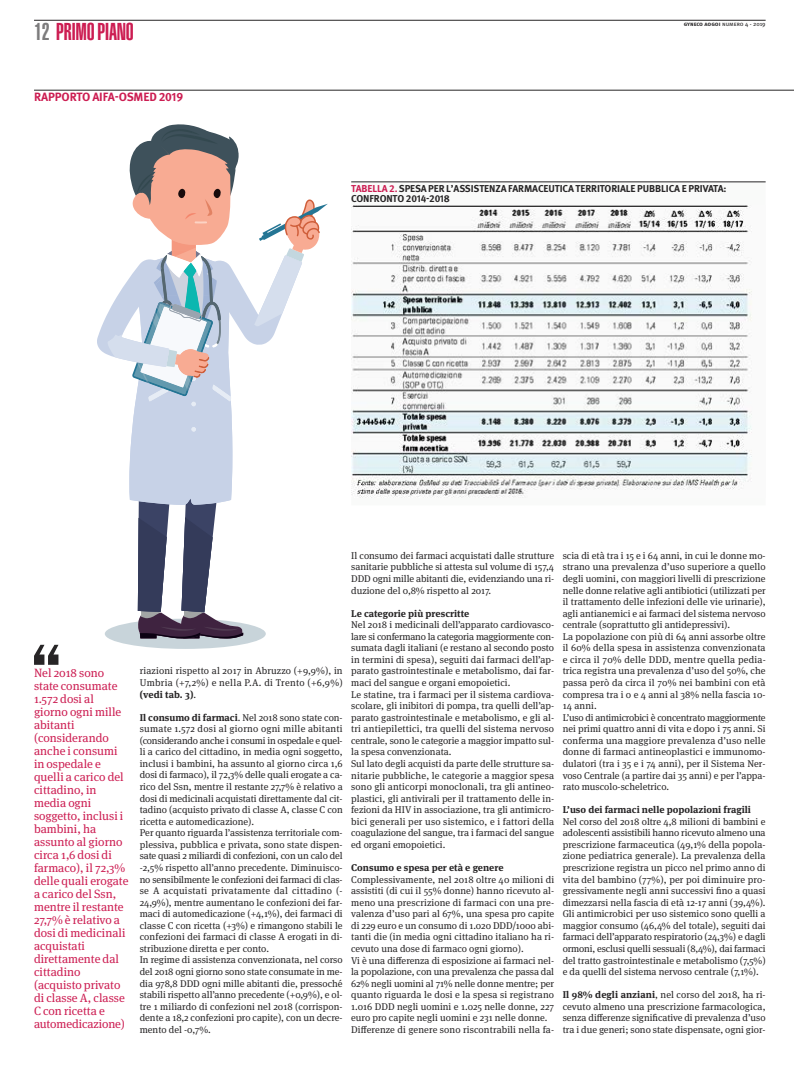
<style>
.page{position:relative;width:794px;height:1078px;background:#fff}
.page>*{position:absolute;margin:0;border:0;box-sizing:border-box;transform-origin:0 0}
.t1{font:900 extra-condensed 24px "Helvetica";letter-spacing:-.01em;color:#cc1d52}
.t2{font:12px/13px "Meta Serif OT";color:#cc1d52}
.t3{font:700 12px "Meta Pro";letter-spacing:-.01em;color:#cc1d52}
.t4{font:700 10px/10px "Meta Pro";letter-spacing:-.01em;color:#272526}
.t5{font:9.8px/11.6px "Meta Serif OT";color:#272526;text-align:justify}
.t6{font:700 9.8px "Meta Serif OT";color:#272526}
.t7{font:6px "Meta Pro";color:#272526}
.s1{color:#7d7c7d}
.s2{font-weight:700}
.s3{color:#cc1d52}
</style>
<div class="page">
<hr style="left:34px;top:20px;width:731px;height:1px;background:#272526">
<hr style="left:34px;top:90px;width:760px;height:1px;background:#272526">
<svg style="left:97px;top:124px;width:231px;height:524px"></svg>
<img style="left:351px;top:205px;width:401px;height:292px">
<hr style="left:351px;top:181px;width:414px;height:1px;background:#272526">
<svg style="left:34px;top:644px;width:24px;height:20px"></svg>
<p class="t1" style="left:34px;top:23px;width:101px"><span class="s1">12</span> PRIMO PIANO</p>
<p class="t7" style="left:684px;top:22px;width:83px"><span class="s2">gyneco aogoi</span> numero 4 - 2019</p>
<p class="t3" style="left:34px;top:92px;width:150px">RAPPORTO AIFA-OSMED 2019</p>
<p class="t4" style="left:351px;top:184px;width:377px"><span class="s3">TABELLA 2.</span>SPESA PER L’ASSISTENZA FARMACEUTICA TERRITORIALE PUBBLICA E PRIVATA:<br>CONFRONTO 2014-2018</p>
<p class="t2" style="left:34px;top:667px;width:96px">Nel 2018 sono state consumate<br>1.572 dosi al giorno ogni mille abitanti (considerando anche i consumi in ospedale e quelli a carico del cittadino, in media ogni soggetto, inclusi i bambini, ha assunto al giorno circa 1,6 dosi di farmaco), il 72,3% delle quali erogate a carico del Ssn, mentre il restante<br>27,7% è relativo a dosi di medicinali acquistati direttamente dal cittadino (acquisto privato di classe A, classe<br>C con ricetta e automedicazione)</p>
<p class="t5" style="left:140px;top:665px;width:204px">riazioni rispetto al 2017 in Abruzzo (+9,9%), in Umbria (+7,2%) e nella P.A. di Trento (+6,9%) <span class="s2">(vedi tab. 3)</span>.</p>
<p class="t5" style="left:140px;top:712px;width:204px"><span class="s2">Il consumo di farmaci</span>. Nel 2018 sono state con&shy;sumate 1.572 dosi al giorno ogni mille abitanti (considerando anche i consumi in ospedale e quel&shy;li a carico del cittadino, in media ogni soggetto, inclusi i bambini, ha assunto al giorno circa 1,6 dosi di farmaco), il 72,3% delle quali erogate a ca&shy;rico del Ssn, mentre il restante 27,7% è relativo a dosi di medicinali acquistati direttamente dal cit&shy;tadino (acquisto privato di classe A, classe C con ricetta e automedicazione).</p>
<p class="t5" style="left:140px;top:827px;width:204px">Per quanto riguarda l’assistenza territoriale com&shy;plessiva, pubblica e privata, sono state dispen&shy;sate quasi 2 miliardi di confezioni, con un calo del -2,5% rispetto all’anno precedente. Diminuisco&shy;no sensibilmente le confezioni dei farmaci di clas&shy;se A acquistati privatamente dal cittadino (- 24,9%), mentre aumentano le confezioni dei far&shy;maci di automedicazione (+4,1%), dei farmaci di classe C con ricetta (+3%) e rimangono stabili le confezioni dei farmaci di classe A erogati in di&shy;stribuzione diretta e per conto.</p>
<p class="t5" style="left:140px;top:954px;width:204px">In regime di assistenza convenzionata, nel corso del 2018 ogni giorno sono state consumate in me&shy;dia 978,8 DDD ogni mille abitanti die, pressoché stabili rispetto all’anno precedente (+0,9%), e ol&shy;tre 1 miliardo di confezioni nel 2018 (corrispon&shy;dente a 18,2 confezioni pro capite), con un decre&shy;mento del -0,7%.</p>
<p class="t5" style="left:351px;top:550px;width:204px">Il consumo dei farmaci acquistati dalle strutture sanitarie pubbliche si attesta sul volume di 157,4<br>DDD ogni mille abitanti die, evidenziando una ri&shy;duzione del 0,8% rispetto al 2017.</p>
<p class="t6" style="left:351px;top:609px;width:120px">Le categorie più prescritte</p>
<p class="t5" style="left:351px;top:619px;width:204px">Nel 2018 i medicinali dell’apparato cardiovasco&shy;lare si confermano la categoria maggiormente con&shy;sumata dagli italiani (e restano al secondo posto in termini di spesa), seguiti dai farmaci dell’ap&shy;parato gastrointestinale e metabolismo, dai far&shy;maci del sangue e organi emopoietici.</p>
<p class="t5" style="left:351px;top:689px;width:204px">Le statine, tra i farmaci per il sistema cardiova&shy;scolare, gli inibitori di pompa, tra quelli dell’ap&shy;parato gastrointestinale e metabolismo, e gli al&shy;tri antiepilettici, tra quelli del sistema nervoso centrale, sono le categorie a maggior impatto sul&shy;la spesa convenzionata.</p>
<p class="t5" style="left:351px;top:758px;width:204px">Sul lato degli acquisti da parte delle strutture sa&shy;nitarie pubbliche, le categorie a maggior spesa sono gli anticorpi monoclonali, tra gli antineo&shy;plastici, gli antivirali per il trattamento delle in&shy;fezioni da HIV in associazione, tra gli antimicro&shy;bici generali per uso sistemico, e i fattori della coagulazione del sangue, tra i farmaci del sangue ed organi emopoietici.</p>
<p class="t6" style="left:351px;top:863px;width:154px">Consumo e spesa per età e genere</p>
<p class="t5" style="left:351px;top:873px;width:204px">Complessivamente, nel 2018 oltre 40 milioni di assistiti (di cui il 55% donne) hanno ricevuto al&shy;meno una prescrizione di farmaci con una pre&shy;valenza d’uso pari al 67%, una spesa pro capite di 229 euro e un consumo di 1.020 DDD/1000 abi&shy;tanti die (in media ogni cittadino italiano ha ri&shy;cevuto una dose di farmaco ogni giorno).</p>
<p class="t5" style="left:351px;top:954px;width:204px">Vi è una differenza di esposizione ai farmaci nel&shy;la popolazione, con una prevalenza che passa dal 62% negli uomini al 71% nelle donne mentre; per quanto riguarda le dosi e la spesa si registrano 1.016 DDD negli uomini e 1.025 nelle donne, 227 euro pro capite negli uomini e 231 nelle donne.</p>
<p class="t5" style="left:351px;top:1024px;width:204px">Differenze di genere sono riscontrabili nella fa-</p>
<p class="t5" style="left:562px;top:550px;width:204px">scia di età tra i 15 e i 64 anni, in cui le donne mo&shy;strano una prevalenza d’uso superiore a quello degli uomini, con maggiori livelli di prescrizione nelle donne relative agli antibiotici (utilizzati per il trattamento delle infezioni delle vie urinarie), agli antianemici e ai farmaci del sistema nervoso centrale (soprattutto gli antidepressivi).</p>
<p class="t5" style="left:562px;top:631px;width:204px">La popolazione con più di 64 anni assorbe oltre il 60% della spesa in assistenza convenzionata e circa il 70% delle DDD, mentre quella pedia&shy;trica registra una prevalenza d’uso del 50%, che passa però da circa il 70% nei bambini con età compresa tra i 0 e 4 anni al 38% nella fascia 10- 14 anni.</p>
<p class="t5" style="left:562px;top:712px;width:204px">L’uso di antimicrobici è concentrato maggiormente nei primi quattro anni di vita e dopo i 75 anni. Si conferma una maggiore prevalenza d’uso nelle donne di farmaci antineoplastici e immunomo&shy;dulatori (tra i 35 e i 74 anni), per il Sistema Ner&shy;voso Centrale (a partire dai 35 anni) e per l’appa&shy;rato muscolo-scheletrico.</p>
<p class="t6" style="left:562px;top:805px;width:190px">L’uso dei farmaci nelle popolazioni fragili</p>
<p class="t5" style="left:562px;top:816px;width:204px">Nel corso del 2018 oltre 4,8 milioni di bambini e adolescenti assistibili hanno ricevuto almeno una prescrizione farmaceutica (49,1% della popola&shy;zione pediatrica generale). La prevalenza della prescrizione registra un picco nel primo anno di vita del bambino (77%), per poi diminuire pro&shy;gressivamente negli anni successivi fino a quasi dimezzarsi nella fascia di età 12-17 anni (39,4%).</p>
<p class="t5" style="left:562px;top:908px;width:204px">Gli antimicrobici per uso sistemico sono quelli a maggior consumo (46,4% del totale), seguiti dai farmaci dell’apparato respiratorio (24,3%) e dagli ormoni, esclusi quelli sessuali (8,4%), dai farmaci del tratto gastrointestinale e metabolismo (7,5%) e da quelli del sistema nervoso centrale (7,1%).</p>
<p class="t5" style="left:562px;top:989px;width:204px"><span class="s2">Il 98% degli anziani</span>, nel corso del 2018, ha ri&shy;cevuto almeno una prescrizione farmacologica, senza differenze significative di prevalenza d’uso tra i due generi; sono state dispensate, ogni gior-</p>
</div>
